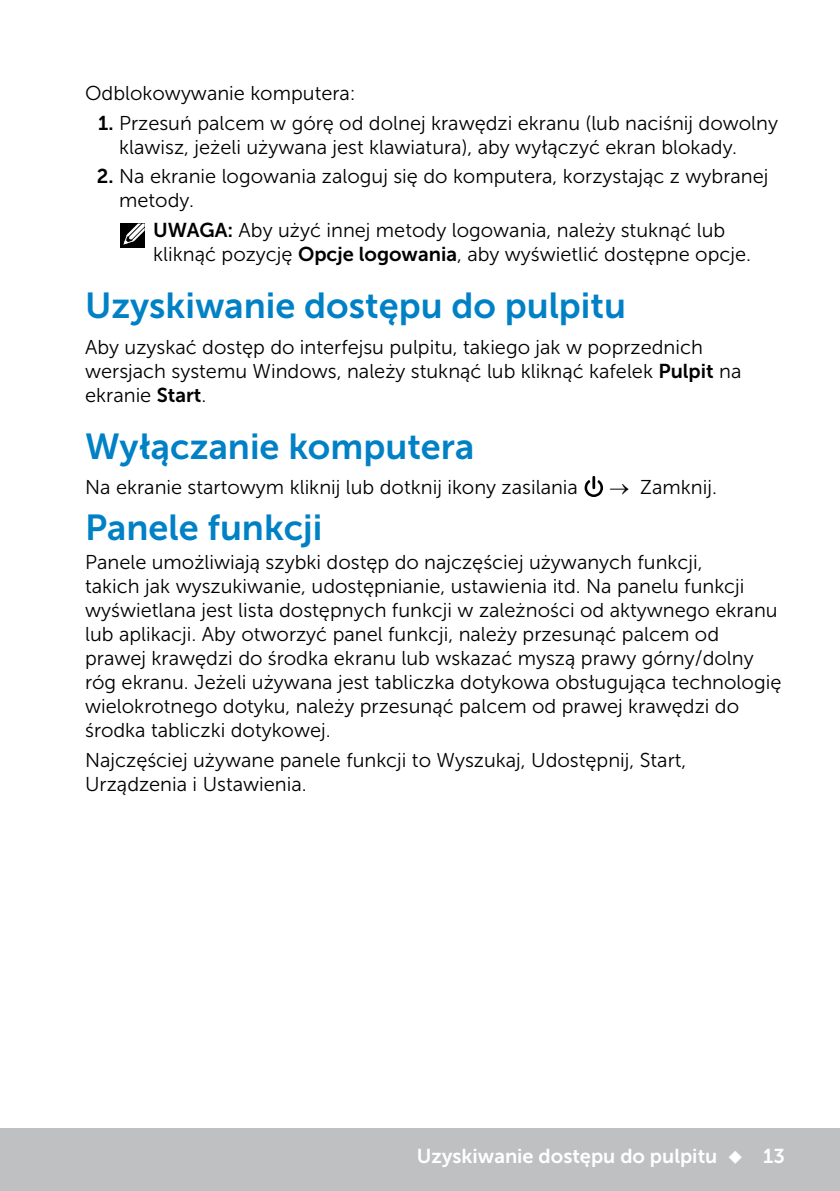
<style>
.page{position:relative;width:840px;height:1191px;background:#fff}
.page>*{position:absolute;margin:0;border:0;box-sizing:border-box;transform-origin:0 0}
.t1{font:36px "Museo Sans For Dell 700";color:#0081c6}
.t2{font:20px/24px "Museo Sans For Dell 300";color:#000}
.t3{font:20px "Museo Sans For Dell 700";color:#fff}
.s1{font-family:"Museo Sans For Dell 700"}
</style>
<div class="page">
<div style="left:0;top:1128px;width:839px;height:63px;background:#bec0c2"></div>
<svg style="left:584px;top:476px;width:18px;height:21px"></svg>
<div style="left:120px;top:224px;width:24px;height:24px;background:#000"></div>
<svg style="left:122px;top:223px;width:23px;height:22px"></svg>
<p class="t2" style="left:85px;top:81px;width:272px">Odblokowywanie komputera:</p>
<p class="t2" style="left:119px;top:111px;width:660px;text-indent:-21px"><span class="s1">1.</span> Przesuń palcem w górę od dolnej krawędzi ekranu (lub naciśnij dowolny klawisz, jeżeli używana jest klawiatura), aby wyłączyć ekran blokady.</p>
<p class="t2" style="left:119px;top:165px;width:650px;text-indent:-22px"><span class="s1">2.</span> Na ekranie logowania zaloguj się do komputera, korzystając z wybranej metody.</p>
<p class="t2" style="left:153px;top:218px;width:599px"><span class="s1">UWAGA:</span> Aby użyć innej metody logowania, należy stuknąć lub kliknąć pozycję <span class="s1">Opcje logowania</span>, aby wyświetlić dostępne opcje.</p>
<h1 class="t1" style="left:85px;top:286px;width:542px">Uzyskiwanie dostępu do pulpitu</h1>
<p class="t2" style="left:85px;top:335px;width:657px">Aby uzyskać dostęp do interfejsu pulpitu, takiego jak w poprzednich wersjach systemu Windows, należy stuknąć lub kliknąć kafelek <span class="s1">Pulpit</span> na ekranie <span class="s1">Start</span>.</p>
<h1 class="t1" style="left:85px;top:426px;width:390px">Wyłączanie komputera</h1>
<p class="t2" style="left:85px;top:475px;width:494px">Na ekranie startowym kliknij lub dotknij ikony zasilania</p>
<p class="t2" style="left:609px;top:475px;width:109px">→ Zamknij.</p>
<h1 class="t1" style="left:85px;top:507px;width:239px">Panele funkcji</h1>
<p class="t2" style="left:85px;top:550px;width:697px">Panele umożliwiają szybki dostęp do najczęściej używanych funkcji,<br>takich jak wyszukiwanie, udostępnianie, ustawienia itd. Na panelu funkcji wyświetlana jest lista dostępnych funkcji w zależności od aktywnego ekranu lub aplikacji. Aby otworzyć panel funkcji, należy przesunąć palcem od prawej krawędzi do środka ekranu lub wskazać myszą prawy górny/dolny róg ekranu. Jeżeli używana jest tabliczka dotykowa obsługująca technologię wielokrotnego dotyku, należy przesunąć palcem od prawej krawędzi do środka tabliczki dotykowej.</p>
<p class="t2" style="left:85px;top:748px;width:602px">Najczęściej używane panele funkcji to Wyszukaj, Udostępnij, Start,<br>Urządzenia i Ustawienia.</p>
<p class="t3" style="left:416px;top:1144px;width:369px">Uzyskiwanie dostępu do pulpitu ◆ 13</p>
</div>
